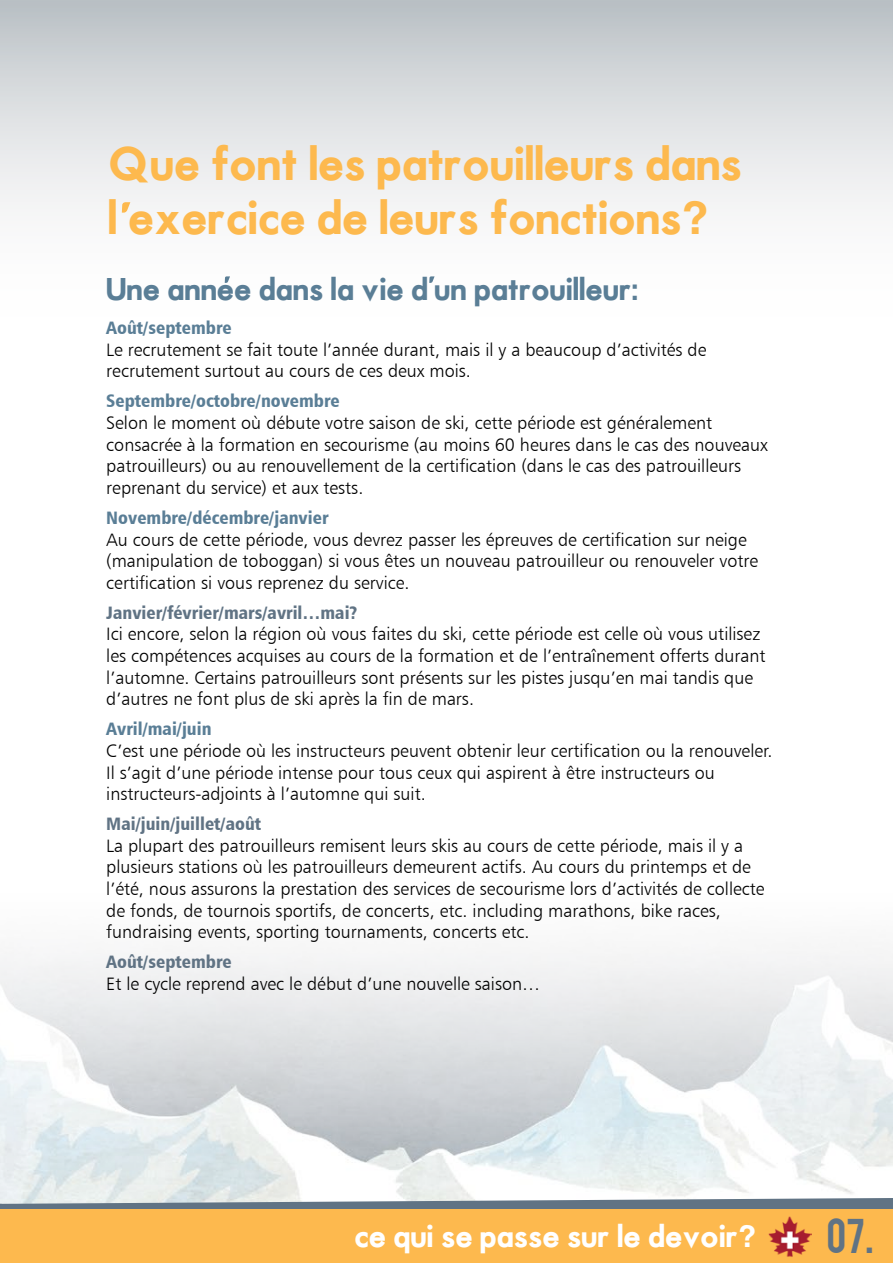
<style>
.page{position:relative;width:893px;height:1263px;background:#fff}
.page>*{position:absolute;margin:0;border:0;box-sizing:border-box;transform-origin:0 0}
.t1{font:45px/54px "Motor Oil 1937 M54 Regular";color:#fdb94e}
.t2{font:38.25px "Bebas";color:#607384}
.t3{font:30px "Motor Oil 1937 M54 Regular";color:#5a7e96}
.t4{font:30px "Motor Oil 1937 M54 Regular";color:#fff}
.t5{font:18px/21.6px "Humanist 777 BT Light B";color:#000}
.t6{font:18px "Humanist 777 BT Black Condensed B";color:#5a7e96}
.t7{font:18px "Humanist 777 BT Black Condensed B";color:#607384}
.s1{font-family:"Helvetica Cyr";font-weight:700}
.s2{font-family:"Bebas"}
</style>
<div class="page">
<img style="left:0;top:952px;width:893px;height:246px">
<svg style="left:0;top:1198px;width:893px;height:11px;background:#8694a1"></svg>
<div style="left:0;top:1209px;width:893px;height:54px;background:#fdb94e"></div>
<img style="left:768px;top:1216px;width:44px;height:41px">
<svg style="left:122px;top:202px;width:8px;height:11px"></svg>
<svg style="left:225px;top:276px;width:5px;height:7px"></svg>
<svg style="left:429px;top:276px;width:6px;height:7px"></svg>
<h1 class="t1" style="left:108px;top:140px;width:636px">Que font les patrouilleurs dans l exercice de leurs fonctions<span class="s1">?</span></h1>
<h3 class="t3" style="left:106px;top:276px;width:534px">Une annee dans la vie d un patrouilleur<span class="s2">:</span></h3>
<p class="t6" style="left:106px;top:316px;width:127px">Août/septembre</p>
<p class="t5" style="left:106px;top:338px;width:602px">Le recrutement se fait toute l’année durant, mais il y a beaucoup d’activités de recrutement surtout au cours de ces deux mois.</p>
<p class="t6" style="left:106px;top:390px;width:235px">Septembre/octobre/novembre</p>
<p class="t5" style="left:106px;top:412px;width:663px">Selon le moment où débute votre saison de ski, cette période est généralement consacrée à la formation en secourisme (au moins 60 heures dans le cas des nouveaux patrouilleurs) ou au renouvellement de la certification (dans le cas des patrouilleurs reprenant du service) et aux tests.</p>
<p class="t6" style="left:106px;top:506px;width:224px">Novembre/décembre/janvier</p>
<p class="t5" style="left:106px;top:528px;width:653px">Au cours de cette période, vous devrez passer les épreuves de certification sur neige (manipulation de toboggan) si vous êtes un nouveau patrouilleur ou renouveler votre certification si vous reprenez du service.</p>
<p class="t7" style="left:106px;top:601px;width:253px">Janvier/février/mars/avril…mai?</p>
<p class="t5" style="left:106px;top:623px;width:661px">Ici encore, selon la région où vous faites du ski, cette période est celle où vous utilisez les compétences acquises au cours de la formation et de l’entraînement offerts durant l’automne. Certains patrouilleurs sont présents sur les pistes jusqu’en mai tandis que d’autres ne font plus de ski après la fin de mars.</p>
<p class="t6" style="left:106px;top:718px;width:107px">Avril/mai/juin</p>
<p class="t5" style="left:106px;top:740px;width:668px">C’est une période où les instructeurs peuvent obtenir leur certification ou la renouveler.<br>Il s’agit d’une période intense pour tous ceux qui aspirent à être instructeurs ou instructeurs-adjoints à l’automne qui suit.</p>
<p class="t7" style="left:106px;top:812px;width:156px">Mai/juin/juillet/août</p>
<p class="t5" style="left:106px;top:834px;width:660px">La plupart des patrouilleurs remisent leurs skis au cours de cette période, mais il y a plusieurs stations où les patrouilleurs demeurent actifs. Au cours du printemps et de l’été, nous assurons la prestation des services de secourisme lors d’activités de collecte de fonds, de tournois sportifs, de concerts, etc. including marathons, bike races, fundraising events, sporting tournaments, concerts etc.</p>
<p class="t7" style="left:106px;top:951px;width:127px">Août/septembre</p>
<p class="t5" style="left:106px;top:973px;width:435px">Et le cycle reprend avec le début d’une nouvelle saison…</p>
<h3 class="t4" style="left:354px;top:1223px;width:404px">ce qui se passe sur le devoir<span class="s1">?</span></h3>
<h2 class="t2" style="left:826px;top:1208px;width:49px">07.</h2>
</div>
